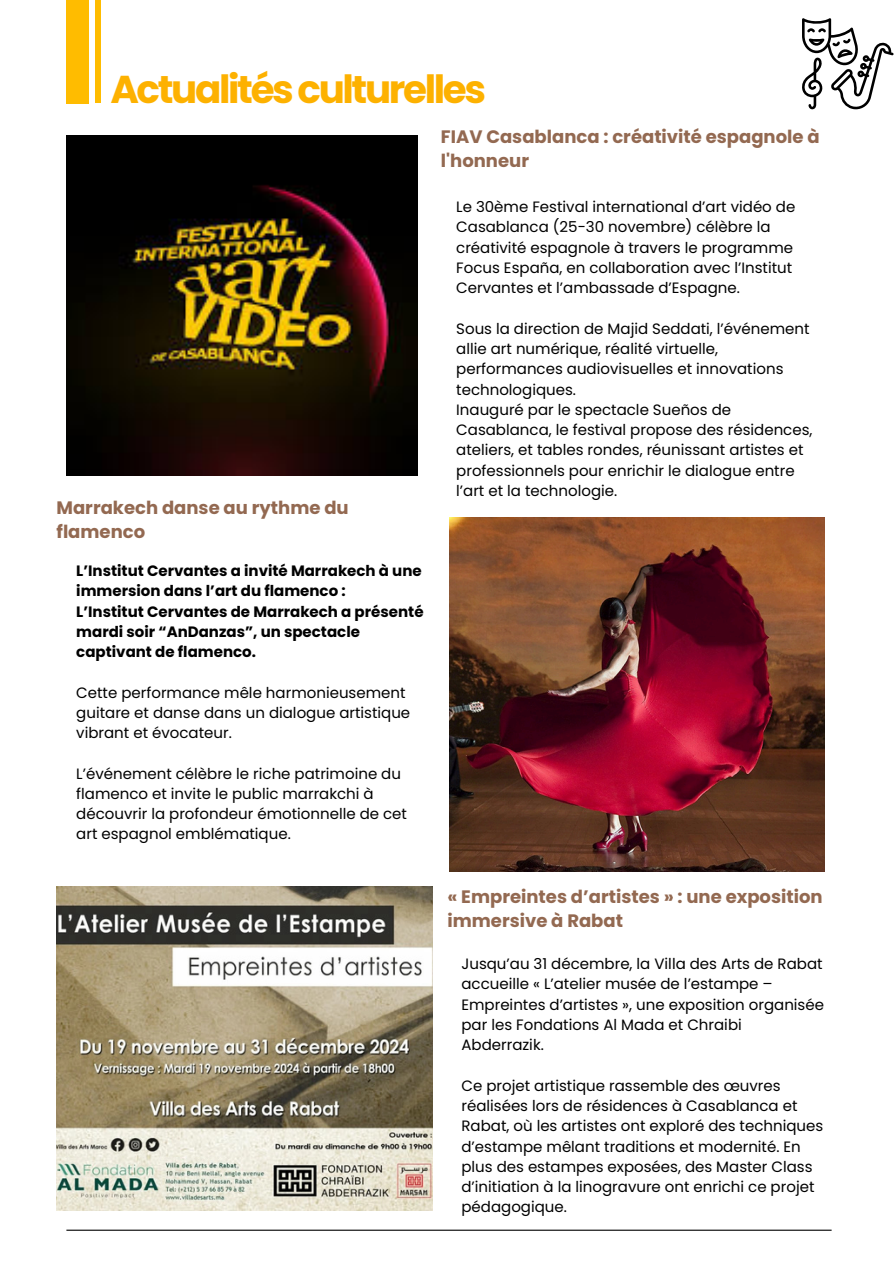
<style>
.page{position:relative;width:894px;height:1264px;background:#fff}
.page>*{position:absolute;margin:0;border:0;box-sizing:border-box;transform-origin:0 0}
.t1{font:700 38.85px "Poppins";letter-spacing:-.06em;color:#fdb100}
.t2{font:700 18px/24.8px "Poppins";color:#936951}
.t3{font:15px/20.2px "Poppins";color:#000}
.t4{font:700 15px/20.2px "Poppins";color:#000}
</style>
<div class="page">
<img style="left:56px;top:886px;width:376px;height:324px">
<img style="left:450px;top:517px;width:374px;height:354px">
<hr style="left:66px;top:1229px;width:765px;height:1px;background:#000">
<div style="left:67px;top:0;width:22px;height:104px;background:#ffbc00"></div>
<hr style="left:96px;top:0;width:4px;height:102px;background:#ffbc00">
<svg style="left:802px;top:18px;width:91px;height:91px"></svg>
<img style="left:66px;top:136px;width:351px;height:339px">
<p class="t1" style="left:110px;top:62px;width:377px">Actualitésculturelles</p>
<p class="t2" style="left:56px;top:495px;width:293px">Marrakech danse au rythme du flamenco</p>
<h2 class="t4" style="left:76px;top:560px;width:348px">L’Institut Cervantes a invité Marrakech à une immersion dans l’art du flamenco :<br>L’Institut Cervantes de Marrakech a présenté mardi soir “AnDanzas”, un spectacle captivant de flamenco.</h2>
<h3 class="t3" style="left:76px;top:682px;width:335px">Cette performance mêle harmonieusement guitare et danse dans un dialogue artistique vibrant et évocateur.</h3>
<p class="t3" style="left:76px;top:763px;width:332px">L’événement célèbre le riche patrimoine du flamenco et invite le public marrakchi à découvrir la profondeur émotionnelle de cet art espagnol emblématique.</p>
<p class="t2" style="left:441px;top:124px;width:380px">FIAV Casablanca : créativité espagnole à l'honneur</p>
<h2 class="t3" style="left:456px;top:197px;width:340px">Le 30ème Festival international d’art vidéo de Casablanca (25-30 novembre) célèbre la créativité espagnole à travers le programme Focus España, en collaboration avec l’Institut Cervantes et l’ambassade d’Espagne.</h2>
<p class="t3" style="left:456px;top:318px;width:355px">Sous la direction de Majid Seddati, l’événement allie art numérique, réalité virtuelle, performances audiovisuelles et innovations technologiques.</p>
<p class="t3" style="left:456px;top:399px;width:357px">Inauguré par le spectacle Sueños de Casablanca, le festival propose des résidences, ateliers, et tables rondes, réunissant artistes et professionnels pour enrichir le dialogue entre l’art et la technologie.</p>
<h2 class="t2" style="left:447px;top:883px;width:376px">« Empreintes d’artistes » : une exposition immersive à Rabat</h2>
<p class="t3" style="left:461px;top:953px;width:364px">Jusqu’au 31 décembre, la Villa des Arts de Rabat accueille « L’atelier musée de l’estampe – Empreintes d’artistes », une exposition organisée par les Fondations Al Mada et Chraibi Abderrazik.</p>
<p class="t3" style="left:461px;top:1075px;width:363px">Ce projet artistique rassemble des œuvres réalisées lors de résidences à Casablanca et Rabat, où les artistes ont exploré des techniques d’estampe mêlant traditions et modernité. En plus des estampes exposées, des Master Class d’initiation à la linogravure ont enrichi ce projet pédagogique.</p>
</div>
